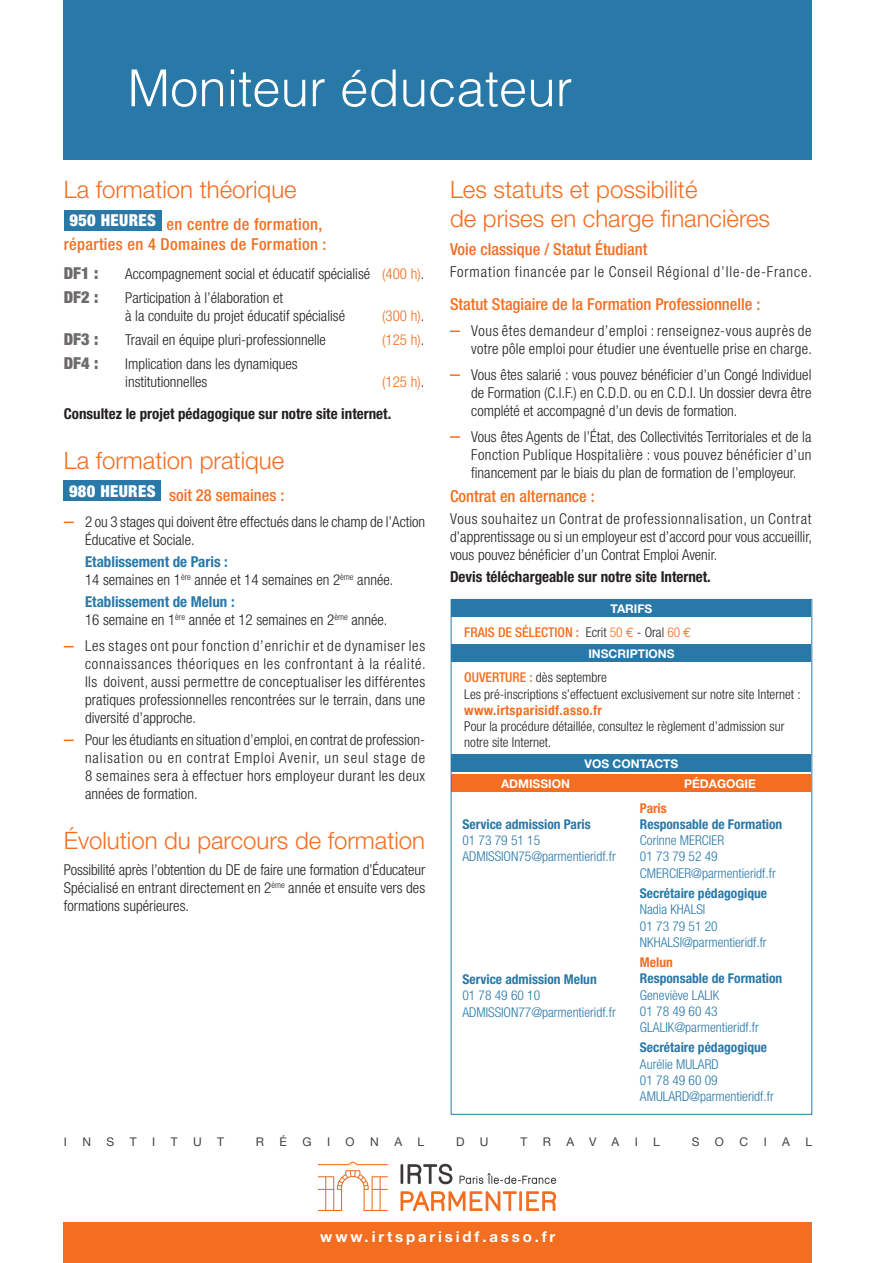
<style>
.page{position:relative;width:893px;height:1263px;background:#fff}
.page>*{position:absolute;margin:0;border:0;box-sizing:border-box;transform-origin:0 0}
.t1{font:300 51px "Helvetica";color:#fff}
.t2{font:300 24px/28.8px "Helvetica Neue";color:#f36e21}
.t3{font:500 condensed 16.5px "Helvetica Neue";color:#f36e21}
.t4{font:500 condensed 16.5px/19.8px "Helvetica Neue";letter-spacing:.02em;color:#f36e21;text-align:center}
.t5{font:900 condensed 16.5px "Helvetica Neue";color:#6d6a6a}
.t6{font:300 condensed 15px/18px "Helvetica Neue";color:#231f20;text-align:justify}
.t7{font:300 condensed 15px/18px "Helvetica Neue";letter-spacing:.02em;color:#231f20}
.t8{font:700 condensed 15px/32px "Helvetica Neue";color:#231f20}
.t9{font:300 condensed 15px "Helvetica Neue";letter-spacing:.06em;color:#231f20}
.t10{font:700 15px "Helvetica Neue";letter-spacing:.19em;color:#fff}
.t11{font:300 condensed 15px "Helvetica Neue";color:#f36e21}
.t12{font:300 condensed 13.5px/16.2px "Helvetica Neue";color:#2878a8}
.t13{font:300 condensed 13.5px/16.2px "Helvetica Neue";color:#231f20}
.t14{font:700 condensed 13.5px "Helvetica Neue";color:#2878a8}
.t15{font:700 condensed 13.5px "Helvetica Neue";letter-spacing:.025em;color:#f36e21}
.t16{font:500 condensed 13.5px "Helvetica Neue";color:#f36e21}
.t17{font:700 12px "Helvetica Neue";color:#fff}
.t18{font:12px "Helvetica Neue";color:#454342}
.s1{color:#f36e21}
.s2{color:#231f20}
.s3{font-weight:300;color:#f36e21}
.s4{font-weight:300}
.s5{font-weight:700;color:#2878a8}
.s6{font-weight:300;color:#231f20}
.s7{font-family:"Euro Mono";font-weight:400;font-stretch:normal}
.s8{font-weight:500;color:#f36e21}
</style>
<div class="page">
<div style="left:64px;top:210px;width:98px;height:20px;background:#2878a8"></div>
<div style="left:64px;top:480px;width:97px;height:21px;background:#2878a8"></div>
<svg style="left:64px;top:739px;width:10px;height:2px"></svg>
<svg style="left:450px;top:374px;width:10px;height:2px"></svg>
<svg style="left:450px;top:436px;width:10px;height:2px"></svg>
<div style="left:64px;top:0;width:748px;height:159px;background:#2878a8"></div>
<svg style="left:400px;top:1191px;width:117px;height:20px"></svg>
<hr style="left:519px;top:1191px;width:3px;height:20px;background:#f36e21">
<svg style="left:526px;top:1191px;width:30px;height:20px"></svg>
<hr style="left:400px;top:1164px;width:3px;height:20px;background:#3c3938">
<svg style="left:407px;top:1164px;width:45px;height:20px"></svg>
<svg style="left:459px;top:1173px;width:97px;height:11px"></svg>
<svg style="left:318px;top:1161px;width:70px;height:50px"></svg>
<div style="left:64px;top:1223px;width:748px;height:40px;background:#f36e21"></div>
<div style="left:451px;top:600px;width:360px;height:17px;background:#2878a8"></div>
<div style="left:451px;top:645px;width:360px;height:17px;background:#2878a8"></div>
<div style="left:451px;top:755px;width:360px;height:17px;background:#2878a8"></div>
<div style="left:451px;top:775px;width:360px;height:17px;background:#f36e21"></div>
<h1 class="t1" style="left:128px;top:56px;width:447px">Moniteur éducateur</h1>
<h2 class="t2" style="left:64px;top:175px;width:234px">La formation théorique</h2>
<p class="t4" style="left:64px;top:214px;width:264px"><sup>950</sup> <sup>HEURES</sup> en centre de formation, réparties en 4 Domaines de Formation :</p>
<p class="t5" style="left:64px;top:262px;width:36px">DF1 :</p>
<p class="t6" style="left:125px;top:264px;width:301px">Accompagnement social et éducatif spécialisé <span class="s1">(400 h)</span>.</p>
<p class="t5" style="left:64px;top:286px;width:36px">DF2 :</p>
<p class="t6" style="left:125px;top:288px;width:221px">Participation à l’élaboration et<br>à la conduite du projet éducatif spécialisé</p>
<p class="t11" style="left:382px;top:307px;width:44px">(300 h)<span class="s2">.</span></p>
<p class="t5" style="left:64px;top:329px;width:36px">DF3 :</p>
<p class="t6" style="left:125px;top:330px;width:202px">Travail en équipe pluri-professionnelle</p>
<p class="t11" style="left:382px;top:331px;width:44px">(125 h)<span class="s2">.</span></p>
<p class="t5" style="left:64px;top:353px;width:36px">DF4 :</p>
<p class="t6" style="left:125px;top:354px;width:174px">Implication dans les dynamiques institutionnelles</p>
<p class="t8" style="left:64px;top:365px;width:362px;text-indent:318px"><span class="s3">(125 h)</span><span class="s4">.<br></span>Consultez le projet pédagogique sur notre site internet.</p>
<h2 class="t2" style="left:64px;top:445px;width:222px">La formation pratique</h2>
<p class="t3" style="left:69px;top:485px;width:217px"><sup>980</sup> <sup>HEURES</sup> soit 28 semaines :</p>
<p class="t6" style="left:85px;top:512px;width:342px">2 ou 3 stages qui doivent être effectués dans le champ de l’Action<br>Éducative et Sociale.</p>
<p class="t6" style="left:85px;top:553px;width:310px"><span class="s5">Etablissement de Paris :<br></span>14 semaines en 1<sup>ère</sup> année et 14 semaines en 2<sup>ème</sup> année.</p>
<p class="t6" style="left:85px;top:593px;width:304px"><span class="s5">Etablissement de Melun :<br></span>16 semaine en 1<sup>ère</sup> année et 12 semaines en 2<sup>ème</sup> année.</p>
<p class="t6" style="left:85px;top:637px;width:342px">Les stages ont pour fonction d’enrichir et de dynamiser les connaissances théoriques en les confrontant à la réalité.<br>Ils doivent, aussi permettre de conceptualiser les différentes pratiques professionnelles rencontrées sur le terrain, dans une diversité d’approche.</p>
<p class="t6" style="left:85px;top:730px;width:342px">Pour les étudiants en situation d’emploi, en contrat de profession&shy;nalisation ou en contrat Emploi Avenir, un seul stage de 8 semaines sera à effectuer hors employeur durant les deux années de formation.</p>
<h2 class="t2" style="left:64px;top:825px;width:363px">Évolution du parcours de formation</h2>
<p class="t6" style="left:64px;top:861px;width:363px">Possibilité après l’obtention du DE de faire une formation d’Éducateur Spécialisé en entrant directement en 2<sup>ème</sup> année et ensuite vers des formations supérieures.</p>
<h2 class="t2" style="left:450px;top:175px;width:322px">Les statuts et possibilité<br>de prises en charge financières</h2>
<p class="t3" style="left:450px;top:239px;width:199px">Voie classique / Statut Étudiant</p>
<p class="t9" style="left:450px;top:263px;width:364px">Formation financée par le Conseil Régional d’Ile-de-France.</p>
<p class="t3" style="left:450px;top:294px;width:312px">Statut Stagiaire de la Formation Professionnelle :</p>
<p class="t7" style="left:471px;top:321px;width:342px">Vous êtes demandeur d’emploi : renseignez-vous auprès de votre pôle emploi pour étudier une éventuelle prise en charge.</p>
<p class="t6" style="left:471px;top:365px;width:342px">Vous êtes salarié : vous pouvez bénéficier d’un Congé Individuel de Formation (C.I.F.) en C.D.D. ou en C.D.I. Un dossier devra être complété et accompagné d’un devis de formation.</p>
<p class="t6" style="left:471px;top:427px;width:342px">Vous êtes Agents de l’État, des Collectivités Territoriales et de la Fonction Publique Hospitalière : vous pouvez bénéficier d’un financement par le biais du plan de formation de l’employeur.</p>
<p class="t3" style="left:450px;top:486px;width:146px">Contrat en alternance :</p>
<p class="t6" style="left:450px;top:509px;width:364px">Vous souhaitez un Contrat de professionnalisation, un Contrat d’apprentissage ou si un employeur est d’accord pour vous accueillir, vous pouvez bénéficier d’un Contrat Emploi Avenir.</p>
<p class="t8" style="left:450px;top:560px;width:262px">Devis téléchargeable sur notre site Internet.</p>
<p class="t17" style="left:611px;top:601px;width:43px">TARIFS</p>
<p class="t16" style="left:464px;top:624px;width:229px">FRAIS DE SÉLECTION : <span class="s6">Ecrit</span> <span class="s4">50</span> <span class="s7">E</span> <span class="s6">- Oral</span> <span class="s4">60</span> <span class="s7">E</span></p>
<p class="t17" style="left:588px;top:646px;width:88px">INSCRIPTIONS</p>
<p class="t13" style="left:464px;top:669px;width:338px"><span class="s8">OUVERTURE :</span> dès septembre<br>Les pré-inscriptions s’effectuent exclusivement sur notre site Internet :</p>
<p class="t15" style="left:464px;top:702px;width:139px">www.irtsparisidf.asso.fr</p>
<p class="t13" style="left:464px;top:718px;width:322px">Pour la procédure détaillée, consultez le règlement d’admission sur notre site Internet.</p>
<p class="t17" style="left:585px;top:756px;width:95px">VOS CONTACTS</p>
<p class="t17" style="left:501px;top:776px;width:70px">ADMISSION</p>
<p class="t17" style="left:684px;top:776px;width:73px">PÉDAGOGIE</p>
<p class="t14" style="left:462px;top:816px;width:130px">Service admission Paris</p>
<p class="t12" style="left:462px;top:832px;width:155px">01 73 79 51 15<br>ADMISSION75@parmentieridf.fr</p>
<p class="t15" style="left:640px;top:800px;width:28px">Paris</p>
<p class="t14" style="left:640px;top:816px;width:144px">Responsable de Formation</p>
<p class="t12" style="left:640px;top:832px;width:137px">Corinne MERCIER<br>01 73 79 52 49<br>CMERCIER@parmentieridf.fr</p>
<p class="t14" style="left:640px;top:885px;width:129px">Secrétaire pédagogique</p>
<p class="t12" style="left:640px;top:901px;width:128px">Nadia KHALSI<br>01 73 79 51 20<br>NKHALSI@parmentieridf.fr</p>
<p class="t15" style="left:640px;top:954px;width:34px">Melun</p>
<p class="t14" style="left:640px;top:970px;width:144px">Responsable de Formation</p>
<p class="t12" style="left:640px;top:986px;width:120px">Geneviève LALIK<br>01 78 49 60 43<br>GLALIK@parmentieridf.fr</p>
<p class="t14" style="left:640px;top:1039px;width:129px">Secrétaire pédagogique</p>
<p class="t12" style="left:640px;top:1056px;width:135px">Aurélie MULARD<br>01 78 49 60 09<br>AMULARD@parmentieridf.fr</p>
<p class="t14" style="left:462px;top:971px;width:136px">Service admission Melun</p>
<p class="t12" style="left:462px;top:987px;width:155px">01 78 49 60 10<br>ADMISSION77@parmentieridf.fr</p>
<p class="t18" style="left:64px;top:1134px;width:5px">I</p>
<p class="t18" style="left:82px;top:1134px;width:10px">N</p>
<p class="t18" style="left:107px;top:1134px;width:9px">S</p>
<p class="t18" style="left:130px;top:1134px;width:8px">T</p>
<p class="t18" style="left:152px;top:1134px;width:5px">I</p>
<p class="t18" style="left:171px;top:1134px;width:8px">T</p>
<p class="t18" style="left:193px;top:1134px;width:10px">U</p>
<p class="t18" style="left:217px;top:1134px;width:8px">T</p>
<p class="t18" style="left:256px;top:1134px;width:10px">R</p>
<p class="t18" style="left:280px;top:1134px;width:9px">É</p>
<p class="t18" style="left:302px;top:1134px;width:11px">G</p>
<p class="t18" style="left:327px;top:1134px;width:5px">I</p>
<p class="t18" style="left:346px;top:1134px;width:11px">O</p>
<p class="t18" style="left:370px;top:1134px;width:10px">N</p>
<p class="t18" style="left:394px;top:1134px;width:9px">A</p>
<p class="t18" style="left:418px;top:1134px;width:8px">L</p>
<p class="t18" style="left:456px;top:1134px;width:10px">D</p>
<p class="t18" style="left:480px;top:1134px;width:10px">U</p>
<p class="t18" style="left:520px;top:1134px;width:8px">T</p>
<p class="t18" style="left:543px;top:1134px;width:10px">R</p>
<p class="t18" style="left:566px;top:1134px;width:54px">AVA</p>
<p class="t18" style="left:635px;top:1134px;width:5px">I</p>
<p class="t18" style="left:653px;top:1134px;width:8px">L</p>
<p class="t18" style="left:692px;top:1134px;width:9px">S</p>
<p class="t18" style="left:715px;top:1134px;width:11px">O</p>
<p class="t18" style="left:739px;top:1134px;width:10px">C</p>
<p class="t18" style="left:764px;top:1134px;width:5px">I</p>
<p class="t18" style="left:782px;top:1134px;width:9px">A</p>
<p class="t18" style="left:805px;top:1134px;width:8px">L</p>
<p class="t10" style="left:320px;top:1227px;width:237px">www.irtsparisidf.asso.fr</p>
</div>
